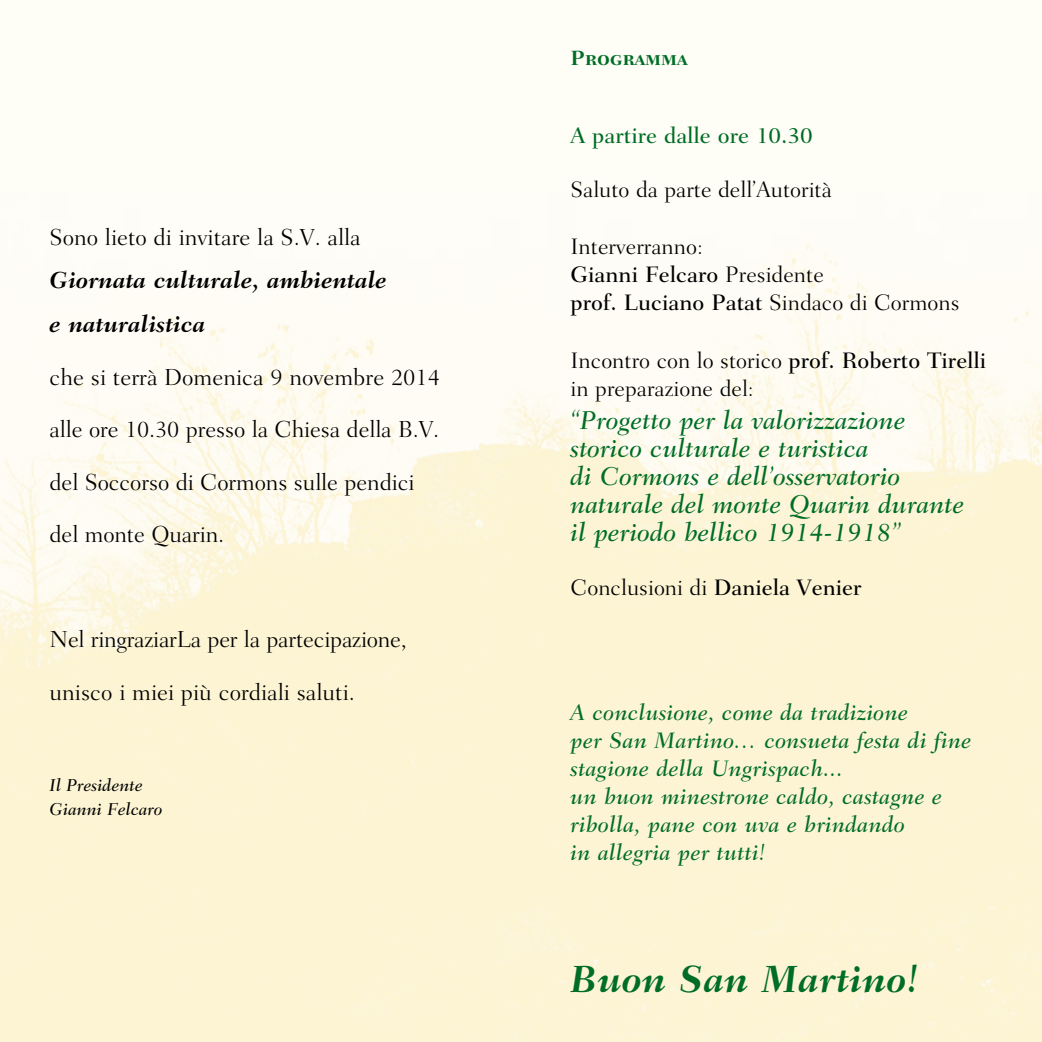
<style>
.page{position:relative;width:1042px;height:1042px;background:#fefdf6}
.page>*{position:absolute;margin:0;border:0;box-sizing:border-box;transform-origin:0 0}
.t1{font:italic 700 38.5px "Fairfield LH";letter-spacing:.01em;color:#006d26}
.t2{font:italic 500 26.25px/28px "Fairfield LH";color:#006d26}
.t3{font:300 23.62px "Fairfield LH";letter-spacing:-.005em;color:#000}
.t4{font:italic 700 23.62px/43.8px "Fairfield LH";color:#000}
.t5{font:300 22.75px/28px "Fairfield LH";color:#000}
.t6{font:italic 500 22.75px/28px "Fairfield LH";letter-spacing:.01em;color:#006d26}
.t7{font:500 22.75px "Fairfield LH";color:#006d26}
.t8{font:21px "Fairfield LH Bold SC";color:#006d26}
.t9{font:italic 500 17.5px/24.5px "Fairfield LH";color:#000}
.s1{font-weight:500}
</style>
<div class="page">
<img style="left:0;top:244px;width:1042px;height:798px">
<p class="t3" style="left:50px;top:223px;width:313px">Sono lieto di invitare la S.V. alla</p>
<p class="t4" style="left:50px;top:259px;width:339px">Giornata culturale, ambientale e naturalistica</p>
<p class="t3" style="left:50px;top:363px;width:392px">che si terrà Domenica 9 novembre 2014</p>
<p class="t3" style="left:50px;top:416px;width:391px">alle ore 10.30 presso la Chiesa della B.V.</p>
<p class="t3" style="left:50px;top:468px;width:366px">del Soccorso di Cormons sulle pendici</p>
<p class="t3" style="left:50px;top:521px;width:176px">del monte Quarin.</p>
<p class="t3" style="left:50px;top:626px;width:359px">Nel ringraziarLa per la partecipazione,</p>
<p class="t3" style="left:50px;top:678px;width:307px">unisco i miei più cordiali saluti.</p>
<p class="t9" style="left:50px;top:773px;width:114px">Il Presidente<br>Gianni Felcaro</p>
<p class="t8" style="left:570px;top:47px;width:119px">Programma</p>
<p class="t7" style="left:570px;top:122px;width:244px">A partire dalle ore 10.30</p>
<p class="t5" style="left:570px;top:175px;width:263px">Saluto da parte dell’Autorità</p>
<p class="t5" style="left:570px;top:233px;width:390px">Interverranno:<br><span class="s1">Gianni Felcaro</span> Presidente<br><span class="s1">prof. Luciano Patat</span> Sindaco di Cormons</p>
<p class="t5" style="left:570px;top:347px;width:417px">Incontro con lo storico <span class="s1">prof. Roberto Tirelli </span>in preparazione del:</p>
<p class="t2" style="left:570px;top:407px;width:395px">“Progetto per la valorizzazione storico culturale e turistica<br>di Cormons e dell’osservatorio naturale del monte Quarin durante il periodo bellico 1914-1918”</p>
<p class="t5" style="left:570px;top:573px;width:292px">Conclusioni di <span class="s1">Daniela Venier</span></p>
<p class="t6" style="left:570px;top:699px;width:402px">A conclusione, come da tradizione<br>per San Martino… consueta festa di fine stagione della Ungrispach...<br>un buon minestrone caldo, castagne e ribolla, pane con uva e brindando<br>in allegria per tutti!</p>
<h1 class="t1" style="left:570px;top:957px;width:349px">Buon San Martino!</h1>
</div>
